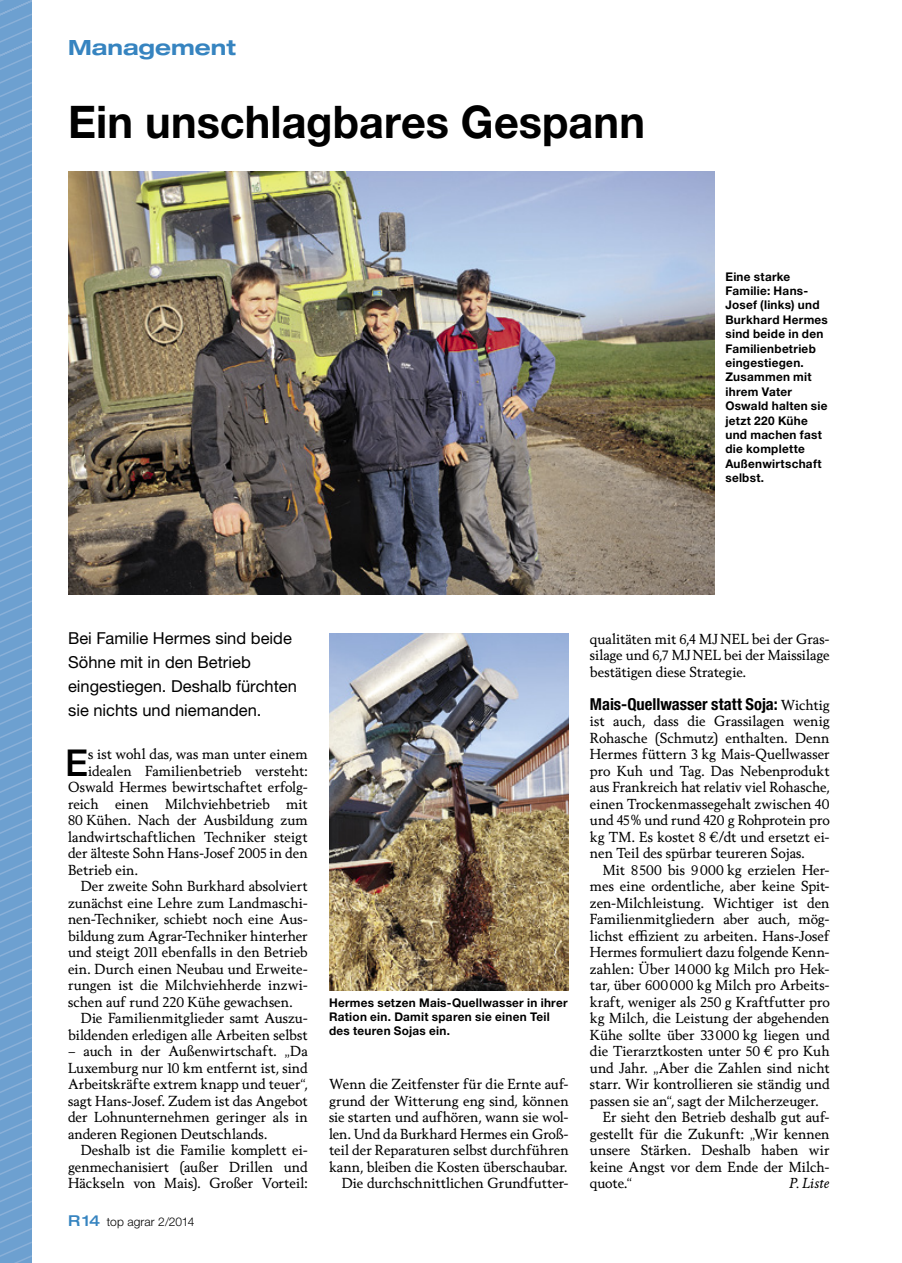
<style>
.page{position:relative;width:902px;height:1263px;background:#fff}
.page>*{position:absolute;margin:0;border:0;box-sizing:border-box;transform-origin:0 0}
.Titel_30{font:700 45px "Helvetica Neue LT Pro";color:#000;scale:.96 1}
.Initial_2zeilig{font:500 37.05px "Helvetica Neue LT Pro";color:#000}
.t1{font:700 expanded 21px "Helvetica Neue LT Pro";color:#3684c0}
.Vorspann_Reportage{font:16.5px/24px "Helvetica Neue LT Pro";color:#000}
.Zwischentitel{font:700 condensed 16.5px "Helvetica Neue LT Pro";color:#000}
.Bodytext{font:13.95px/16.5px "Berling Nova Text Pro";letter-spacing:.005em;color:#000;text-align:justify}
.Zwischentitel-2{font:13.95px/16.5px "Berling Nova Text Pro";color:#000;text-align:justify}
.Initial_2zeilig-2{font:13.95px "Berling Nova Text Pro";letter-spacing:.005em;color:#000}
.Bodytext-2{font:italic 13.95px "Berling Nova Text Pro";color:#000}
.BU{font:700 12px/14.4px "Helvetica Neue LT Pro";letter-spacing:.025em;color:#000}
.t2{font:300 12px "Helvetica Neue LT Pro";letter-spacing:.01em;color:#000}
.s1{font-weight:500;font-stretch:expanded;font-size:15px;color:#3684c0}
.s2{font-family:"Berling Nova Text Pro";font-weight:400;font-stretch:normal;font-size:13.95px}
</style>
<div class="page">
<svg style="left:0;top:0;width:32px;height:1263px;background:#70a1d0"></svg>
<img style="left:68px;top:172px;width:646px;height:422px">
<img style="left:329px;top:634px;width:239px;height:356px">
<h3 class="t1" style="left:68px;top:34px;width:169px">Management</h3>
<p class="Titel_30" style="left:68px;top:93px;width:602px">Ein unschlagbares Gespann</p>
<p class="BU" style="left:725px;top:269px;width:104px">Eine starke<br>Familie: Hans-<br>Josef (links) und<br>Burkhard Hermes sind beide in den<br>Familienbetrieb eingestiegen.<br>Zusammen mit ihrem Vater<br>Oswald halten sie jetzt 220 Kühe und machen fast die komplette<br>Außenwirtschaft selbst.</p>
<p class="Vorspann_Reportage" style="left:68px;top:626px;width:230px">Bei Familie Hermes sind beide<br>Söhne mit in den Betrieb eingestiegen. Deshalb fürchten sie nichts und niemanden.</p>
<p class="Initial_2zeilig" style="left:65px;top:740px;width:24px">E</p>
<p class="Initial_2zeilig-2" style="left:88px;top:745px;width:221px">s ist wohl das, was man unter einem</p>
<p class="Initial_2zeilig-2" style="left:88px;top:762px;width:221px">idealen Familienbetrieb versteht:</p>
<p class="Initial_2zeilig-2" style="left:68px;top:778px;width:241px">Oswald Hermes bewirtschaftet erfolg-</p>
<p class="Initial_2zeilig-2" style="left:68px;top:795px;width:241px">reich einen Milchviehbetrieb mit</p>
<p class="Initial_2zeilig-2" style="left:68px;top:811px;width:241px">80 Kühen. Nach der Ausbildung zum</p>
<p class="Initial_2zeilig-2" style="left:68px;top:828px;width:241px">landwirtschaftlichen Techniker steigt</p>
<p class="Initial_2zeilig-2" style="left:68px;top:844px;width:241px">der älteste Sohn Hans-Josef 2005 in den</p>
<p class="Initial_2zeilig-2" style="left:68px;top:861px;width:71px">Betrieb ein.</p>
<p class="Bodytext" style="left:68px;top:877px;width:241px;text-indent:13px">Der zweite Sohn Burkhard absolviert zunächst eine Lehre zum Landmaschi&shy;nen-Techniker, schiebt noch eine Aus&shy;bildung zum Agrar-Techniker hinterher und steigt 2011 ebenfalls in den Betrieb ein. Durch einen Neubau und Erweite&shy;rungen ist die Milchviehherde inzwi&shy;schen auf rund 220 Kühe gewachsen.</p>
<p class="Bodytext" style="left:68px;top:1009px;width:241px;text-align:right">Die Familienmitglieder samt Auszu&shy;bildenden erledigen alle Arbeiten selbst</p>
<p class="Bodytext" style="left:68px;top:1042px;width:241px">– auch in der Außenwirtschaft. „Da Luxemburg nur 10 km entfernt ist, sind Arbeitskräfte extrem knapp und teuer“, sagt Hans-Josef. Zudem ist das Angebot der Lohnunternehmen geringer als in anderen Regionen Deutschlands.</p>
<p class="Bodytext" style="left:68px;top:1141px;width:241px;text-indent:13px">Deshalb ist die Familie komplett ei&shy;genmechanisiert (außer Drillen und Häckseln von Mais). Großer Vorteil:</p>
<p class="t2" style="left:68px;top:1214px;width:128px"><span class="s1">R14</span> top agrar 2/2014</p>
<p class="BU" style="left:329px;top:995px;width:240px">Hermes setzen Mais-Quellwasser in ihrer<br>Ration ein. Damit sparen sie einen Teil des teuren Sojas ein.</p>
<p class="Bodytext" style="left:329px;top:1075px;width:241px">Wenn die Zeitfenster für die Ernte auf&shy;grund der Witterung eng sind, können sie starten und aufhören, wann sie wol&shy;len. Und da Burkhard Hermes ein Groß&shy;teil der Reparaturen selbst durchführen kann, bleiben die Kosten überschaubar.</p>
<p class="Bodytext" style="left:342px;top:1174px;width:228px">Die durchschnittlichen Grundfutter-</p>
<p class="Bodytext" style="left:590px;top:630px;width:241px">qualitäten mit 6,4 MJNEL bei der Gras&shy;silage und 6,7 MJNEL bei der Maissilage bestätigen diese Strategie.</p>
<p class="Zwischentitel" style="left:590px;top:694px;width:241px">Mais-Quellwasser statt Soja: <span class="s2">Wichtig</span></p>
<p class="Zwischentitel-2" style="left:590px;top:712px;width:241px">ist auch, dass die Grassilagen wenig Rohasche (Schmutz) enthalten. Denn Hermes füttern 3 kg Mais-Quellwasser pro Kuh und Tag. Das Nebenprodukt aus Frankreich hat relativ viel Rohasche, einen Trockenmassegehalt zwischen 40 und 45% und rund 420 g Rohprotein pro kg TM. Es kostet 8 €/dt und ersetzt ei&shy;nen Teil des spürbar teureren Sojas.</p>
<p class="Bodytext" style="left:590px;top:861px;width:241px;text-indent:13px">Mit 8500 bis 9000 kg erzielen Her&shy;mes eine ordentliche, aber keine Spit&shy;zen-Milchleistung. Wichtiger ist den Familienmitgliedern aber auch, mög&shy;lichst effizient zu arbeiten. Hans-Josef Hermes formuliert dazu folgende Kenn&shy;zahlen: Über 14000 kg Milch pro Hek&shy;tar, über 600000 kg Milch pro Arbeits&shy;kraft, weniger als 250 g Kraftfutter pro kg Milch, die Leistung der abgehenden Kühe sollte über 33000 kg liegen und die Tierarztkosten unter 50 € pro Kuh und Jahr. „Aber die Zahlen sind nicht starr. Wir kontrollieren sie ständig und passen sie an“, sagt der Milcherzeuger.</p>
<p class="Bodytext" style="left:590px;top:1108px;width:241px;text-indent:13px">Er sieht den Betrieb deshalb gut auf&shy;gestellt für die Zukunft: „Wir kennen unsere Stärken. Deshalb haben wir keine Angst vor dem Ende der Milch&shy;quote.“</p>
<p class="Bodytext-2" style="left:789px;top:1174px;width:42px">P. Liste</p>
</div>
